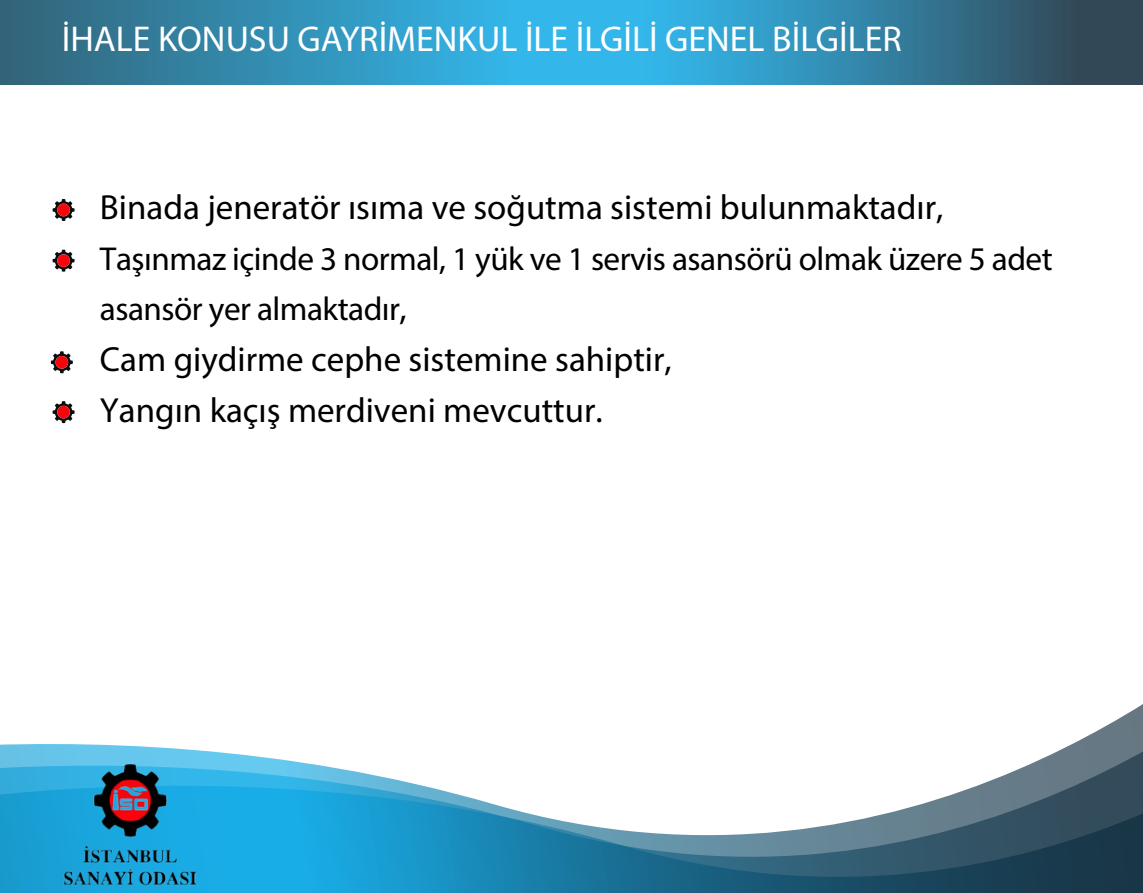
<style>
.page{position:relative;width:1143px;height:893px;background:#fff}
.page>*{position:absolute;margin:0;border:0;box-sizing:border-box;transform-origin:0 0}
.t1{font:36px "Myriad Pro";color:#fff}
.t2{font:34.95px/50.7px "Myriad Pro";color:#000}
.t3{font:33.15px/50.7px "Myriad Pro";letter-spacing:-.015em;color:#000}
.s1{font-size:34.95px}
</style>
<div class="page">
<svg style="left:0;top:0;width:1143px;height:85px;background:#3389ae"></svg>
<svg style="left:0;top:704px;width:1143px;height:189px"></svg>
<img style="left:0;top:750px;width:280px;height:143px">
<svg style="left:53px;top:401px;width:22px;height:22px"></svg>
<div style="left:57px;top:406px;width:13px;height:12px;background:#fa040c;border-radius:50%"></div>
<svg style="left:51px;top:351px;width:22px;height:22px"></svg>
<div style="left:56px;top:356px;width:12px;height:13px;background:#fa040c;border-radius:50%"></div>
<svg style="left:53px;top:250px;width:22px;height:22px"></svg>
<div style="left:57px;top:254px;width:13px;height:13px;background:#fa040c;border-radius:50%"></div>
<svg style="left:53px;top:199px;width:22px;height:22px"></svg>
<div style="left:57px;top:204px;width:13px;height:12px;background:#fa040c;border-radius:50%"></div>
<p class="t1" style="left:62px;top:17px;width:842px">İHALE KONUSU GAYRİMENKUL İLE İLGİLİ GENEL BİLGİLER</p>
<p class="t2" style="left:100px;top:181px;width:845px">Binada jeneratör ısıma ve soğutma sistemi bulunmaktadır,</p>
<p class="t3" style="left:100px;top:233px;width:954px">Taşınmaz içinde 3 normal, 1 yük ve 1 servis asansörü olmak üzere 5 adet asansör yer almaktadır<span class="s1">,</span></p>
<p class="t2" style="left:100px;top:334px;width:573px">Cam giydirme cephe sistemine sahiptir,<br>Yangın kaçış merdiveni mevcuttur.</p>
</div>
